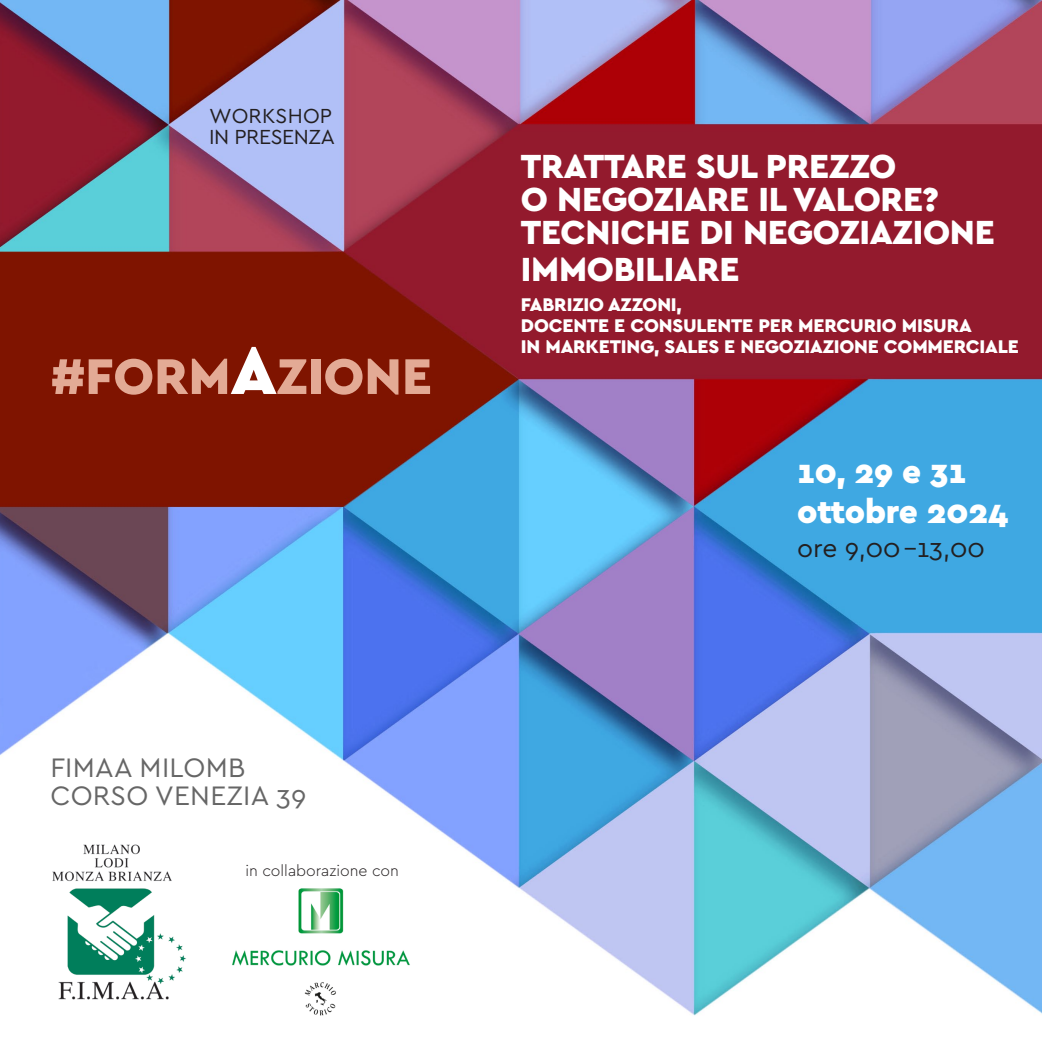
<style>
.page{position:relative;width:1042px;height:1042px;background:#fff}
.page>*{position:absolute;margin:0;border:0;box-sizing:border-box;transform-origin:0 0}
.t1{font:900 52.5px "Cera Pro";color:#e3aa95}
.t2{font:900 35px "Cera Pro";letter-spacing:-.01em;color:#fff}
.t3{font:900 33.77px "Cera Pro";letter-spacing:-.01em;color:#fff}
.t4{font:28px "Cera Pro";letter-spacing:.01em;color:#666}
.t5{font:26.25px "Cera Pro";color:#231f20}
.t6{font:21.35px "Cera Pro";letter-spacing:-.02em;color:#231f20}
.t7{font:21.35px "Cera Pro";letter-spacing:.01em;color:#231f20}
.t8{font:900 19.25px "Cera Pro";letter-spacing:-.01em;color:#fff}
.t9{font:300 15.75px "Cera Pro";color:#231f20}
.s1{font-size:70px;color:#fff}
</style>
<div class="page">
<img style="left:0;top:0;width:1042px;height:1016px">
<img style="left:49px;top:833px;width:150px;height:170px">
<img style="left:207px;top:883px;width:212px;height:133px">
<p class="t7" style="left:209px;top:102px;width:124px">WORKSHOP</p>
<p class="t6" style="left:209px;top:123px;width:127px">IN PRESENZA</p>
<p class="t1" style="left:51px;top:341px;width:383px">#FORM<span class="s1">A</span>ZIONE</p>
<p class="t4" style="left:50px;top:749px;width:196px">FIMAA MILOMB</p>
<p class="t4" style="left:50px;top:777px;width:258px">CORSO VENEZIA 39</p>
<p class="t9" style="left:245px;top:860px;width:155px">in collaborazione con</p>
<p class="t2" style="left:521px;top:143px;width:377px">TRATTARE SUL PREZZO</p>
<p class="t2" style="left:521px;top:176px;width:419px">O NEGOZIARE IL VALORE?</p>
<p class="t2" style="left:521px;top:209px;width:475px">TECNICHE DI NEGOZIAZIONE</p>
<p class="t2" style="left:521px;top:246px;width:220px">IMMOBILIARE</p>
<p class="t8" style="left:521px;top:291px;width:162px">FABRIZIO AZZONI,</p>
<p class="t8" style="left:521px;top:312px;width:452px">DOCENTE E CONSULENTE PER MERCURIO MISURA</p>
<p class="t8" style="left:521px;top:333px;width:499px">IN MARKETING, SALES E NEGOZIAZIONE COMMERCIALE</p>
<p class="t3" style="left:797px;top:449px;width:170px">10, 29 e 31</p>
<p class="t3" style="left:797px;top:489px;width:213px">ottobre 2024</p>
<p class="t5" style="left:797px;top:531px;width:189px">ore 9,00–13,00</p>
</div>
